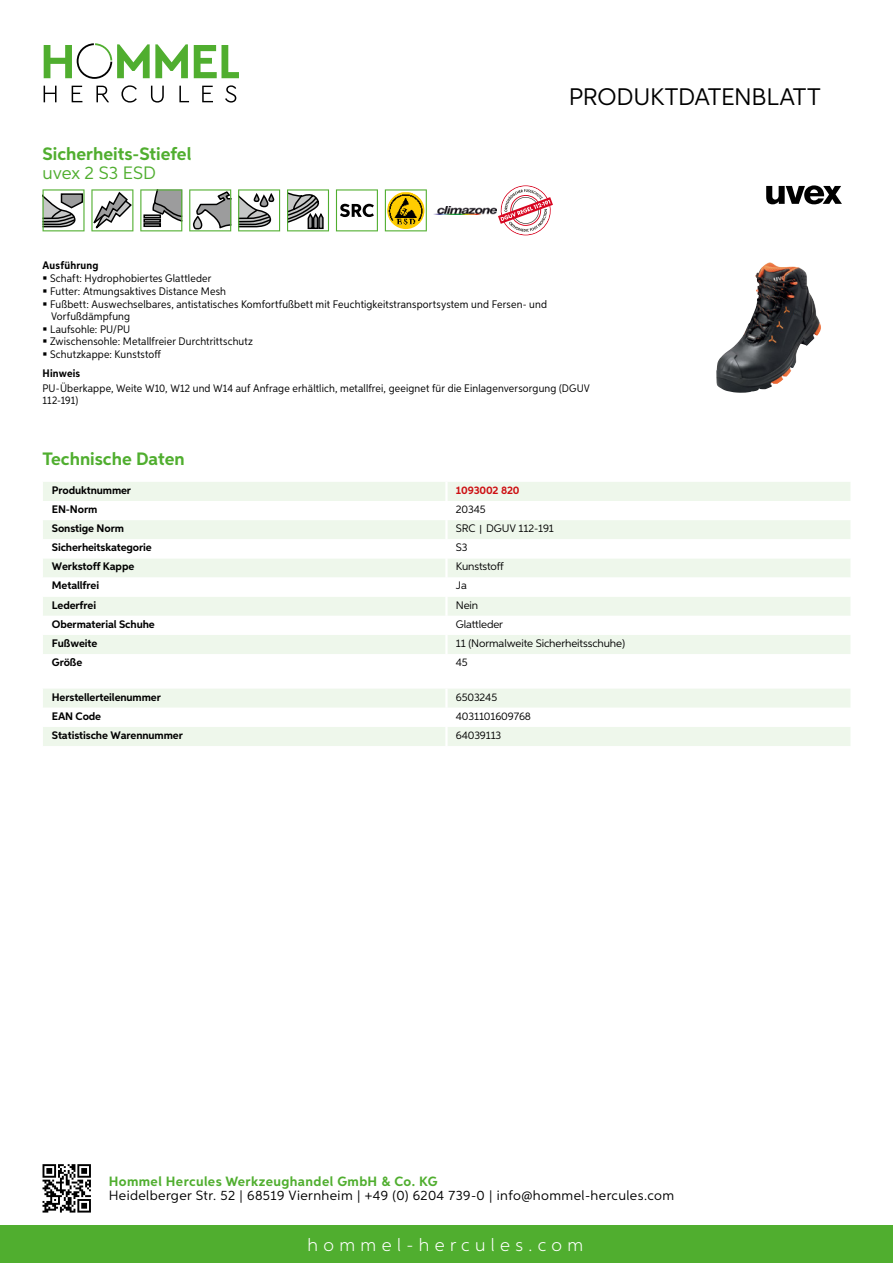
<style>
.page{position:relative;width:893px;height:1263px;background:#fff}
.page>*{position:absolute;margin:0;border:0;box-sizing:border-box;transform-origin:0 0}
.t1{font:24px "Aspira";letter-spacing:-.01em;color:#000}
.t2{font:700 18px "Aspira";color:#50ae2f}
.t3{font:300 18px "Aspira";letter-spacing:.3em;color:#fff}
.t4{font:18px "Aspira";color:#50ae2f}
.t5{font:13.5px "Aspira";letter-spacing:.03em;color:#000}
.t6{font:700 13.5px "Aspira";letter-spacing:.03em;color:#50ae2f}
.t7{font:10.95px/12.6px "Aspira Nar";letter-spacing:.015em;color:#000}
.t8{font:700 10.95px "Aspira";letter-spacing:-.01em;color:#000}
.t9{font:10.95px "Aspira";letter-spacing:-.01em;color:#000}
.t10{font:700 10.95px "Aspira Nar";letter-spacing:.02em;color:#000}
.t11{font:700 10.95px "Aspira";letter-spacing:-.01em;color:#cd1013}
.s1{font-family:"Wuerth Global";font-size:10.5px}
</style>
<div class="page">
<div style="left:0;top:1226px;width:893px;height:37px;background:#50ae2f"></div>
<svg style="left:43px;top:1164px;width:48px;height:48px"></svg>
<svg style="left:194px;top:45px;width:45px;height:33px"></svg>
<svg style="left:44px;top:43px;width:144px;height:36px"></svg>
<svg style="left:44px;top:86px;width:13px;height:16px"></svg>
<svg style="left:72px;top:86px;width:10px;height:16px"></svg>
<svg style="left:96px;top:86px;width:13px;height:16px"></svg>
<svg style="left:121px;top:85px;width:16px;height:18px"></svg>
<svg style="left:151px;top:86px;width:13px;height:17px"></svg>
<svg style="left:179px;top:86px;width:10px;height:16px"></svg>
<svg style="left:202px;top:86px;width:11px;height:16px"></svg>
<svg style="left:225px;top:85px;width:11px;height:18px"></svg>
<div style="left:43px;top:482px;width:807px;height:19px;background:#eef7eb"></div>
<svg style="left:43px;top:520px;width:807px;height:134px;fill:#eef7eb"></svg>
<hr style="left:445px;top:482px;width:3px;height:19px;background:#fff">
<hr style="left:445px;top:520px;width:3px;height:19px;background:#fff">
<hr style="left:445px;top:539px;width:3px;height:19px;background:#fff">
<hr style="left:445px;top:558px;width:3px;height:19px;background:#fff">
<hr style="left:445px;top:577px;width:3px;height:20px;background:#fff">
<hr style="left:445px;top:597px;width:3px;height:19px;background:#fff">
<hr style="left:445px;top:616px;width:3px;height:19px;background:#fff">
<hr style="left:445px;top:635px;width:3px;height:19px;background:#fff">
<svg style="left:43px;top:689px;width:807px;height:57px"></svg>
<hr style="left:445px;top:727px;width:3px;height:19px;background:#fff">
<svg style="left:43px;top:189px;width:90px;height:42px"></svg>
<svg style="left:140px;top:189px;width:42px;height:42px"></svg>
<svg style="left:189px;top:189px;width:42px;height:42px"></svg>
<svg style="left:238px;top:189px;width:42px;height:42px"></svg>
<svg style="left:287px;top:189px;width:42px;height:42px"></svg>
<svg style="left:336px;top:189px;width:42px;height:42px"></svg>
<svg style="left:385px;top:189px;width:42px;height:42px"></svg>
<img style="left:434px;top:206px;width:63px;height:9px">
<svg style="left:498px;top:185px;width:55px;height:50px"></svg>
<img style="left:716px;top:266px;width:105px;height:127px">
<svg style="left:766px;top:185px;width:76px;height:19px"></svg>
<h2 class="t2" style="left:43px;top:142px;width:150px">Sicherheits-Stiefel</h2>
<h2 class="t4" style="left:43px;top:162px;width:112px">uvex 2 S3 ESD</h2>
<h1 class="t1" style="left:569px;top:82px;width:253px">Produktdatenblatt</h1>
<p class="t10" style="left:43px;top:259px;width:58px">Ausführung</p>
<p class="t7" style="left:50px;top:272px;width:498px">Schaft: Hydrophobiertes Glattleder<br>Futter: Atmungsaktives Distance Mesh<br>Fußbett: Auswechselbares, antistatisches Komfortfußbett mit Feuchtigkeitstransportsystem und Fersen- und Vorfußdämpfung<br>Laufsohle: PU/PU<br>Zwischensohle: Metallfreier Durchtrittschutz<br>Schutzkappe: Kunststoff</p>
<p class="t10" style="left:43px;top:367px;width:39px">Hinweis</p>
<p class="t7" style="left:43px;top:382px;width:549px;line-height:12px">PU-Überkappe, Weite W10, W12 und W14 auf Anfrage erhältlich, metallfrei, geeignet für die Einlagenversorgung (DGUV<br>112-191)</p>
<h2 class="t2" style="left:43px;top:448px;width:144px">Technische Daten</h2>
<p class="t8" style="left:52px;top:483px;width:81px">Produktnummer</p>
<p class="t11" style="left:456px;top:483px;width:65px">1093002 820</p>
<p class="t8" style="left:52px;top:502px;width:47px">EN-Norm</p>
<p class="t9" style="left:456px;top:502px;width:31px">20345</p>
<p class="t8" style="left:52px;top:521px;width:74px">Sonstige Norm</p>
<p class="t9" style="left:456px;top:522px;width:100px">SRC <span class="s1">|</span> DGUV 112-191</p>
<p class="t8" style="left:52px;top:541px;width:101px">Sicherheitskategorie</p>
<p class="t9" style="left:456px;top:541px;width:13px">S3</p>
<p class="t8" style="left:52px;top:560px;width:84px">Werkstoff Kappe</p>
<p class="t9" style="left:456px;top:560px;width:50px">Kunststoff</p>
<p class="t8" style="left:52px;top:579px;width:49px">Metallfrei</p>
<p class="t9" style="left:456px;top:579px;width:13px">Ja</p>
<p class="t8" style="left:52px;top:598px;width:46px">Lederfrei</p>
<p class="t9" style="left:456px;top:598px;width:24px">Nein</p>
<p class="t8" style="left:52px;top:617px;width:104px">Obermaterial Schuhe</p>
<p class="t9" style="left:456px;top:617px;width:49px">Glattleder</p>
<p class="t8" style="left:52px;top:636px;width:47px">Fußweite</p>
<p class="t9" style="left:456px;top:636px;width:171px">11 (N ormalweite Sicherheitsschuhe)</p>
<p class="t8" style="left:52px;top:655px;width:32px">Größe</p>
<p class="t9" style="left:456px;top:655px;width:13px">45</p>
<p class="t8" style="left:52px;top:690px;width:111px">Herstellerteilenummer</p>
<p class="t9" style="left:456px;top:690px;width:43px">6503245</p>
<p class="t8" style="left:52px;top:709px;width:51px">EAN Code</p>
<p class="t9" style="left:456px;top:709px;width:77px">4031101609768</p>
<p class="t8" style="left:52px;top:728px;width:132px">Statistische Warennummer</p>
<p class="t9" style="left:456px;top:728px;width:47px">64039113</p>
<p class="t6" style="left:109px;top:1172px;width:330px">Hommel Hercules Werkzeughandel GmbH &amp; Co. KG</p>
<p class="t5" style="left:109px;top:1187px;width:567px">Heidelberger Str. 52 | 68519 Viernheim | +49 (0) 6204 739-0 | info@hommel-hercules.com</p>
<h2 class="t3" style="left:307px;top:1234px;width:277px">hommel-hercules.com</h2>
</div>
